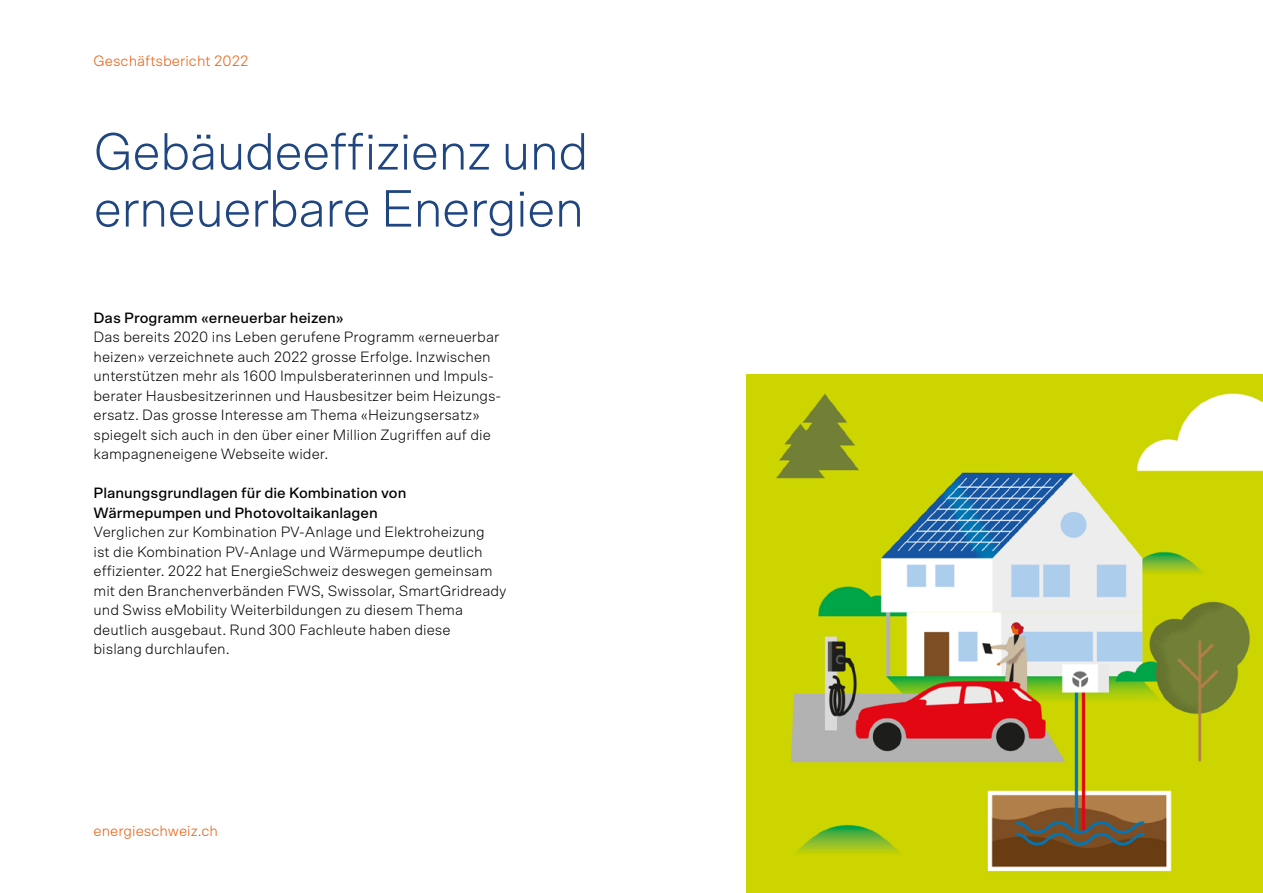
<style>
.page{position:relative;width:1263px;height:893px;background:#fff}
.page>*{position:absolute;margin:0;border:0;box-sizing:border-box;transform-origin:0 0}
.t1{font:300 52.5px/57px "Scto Grotesk A";letter-spacing:-.02em;color:#204682}
.t2{font:300 15px/19.5px "Scto Grotesk A";color:#000}
.t3{font:500 15px/19.5px "Scto Grotesk A";color:#000}
.t4{font:300 15px "Scto Grotesk A";color:#ea5b0b}
</style>
<div class="page">
<img style="left:746px;top:374px;width:516px;height:519px">
<p class="t4" style="left:94px;top:52px;width:156px">Geschäftsbericht 2022</p>
<h1 class="t1" style="left:94px;top:122px;width:497px">Gebäudeeffizienz und erneuerbare Energien</h1>
<p class="t3" style="left:94px;top:307px;width:252px">Das Programm «erneuerbar heizen»</p>
<p class="t2" style="left:94px;top:327px;width:407px">Das bereits 2020 ins Leben gerufene Programm «erneuerbar heizen» verzeichnete auch 2022 grosse Erfolge. Inzwischen unterstützen mehr als 1600 Impulsberaterinnen und Impuls&shy;berater Hausbesitzerinnen und Hausbesitzer beim Heizungs&shy;ersatz. Das grosse Interesse am Thema «Heizungsersatz» spiegelt sich auch in den über einer Million Zugriffen auf die kampagneneigene Webseite wider.</p>
<p class="t3" style="left:94px;top:483px;width:314px">Planungsgrundlagen für die Kombination von<br>Wärmepumpen und Photovoltaikanlagen</p>
<p class="t2" style="left:94px;top:522px;width:415px">Verglichen zur Kombination PV-Anlage und Elektroheizung<br>ist die Kombination PV-Anlage und Wärmepumpe deutlich effizienter. 2022 hat EnergieSchweiz deswegen gemeinsam mit den Branchenverbänden FWS, Swissolar, SmartGridready und Swiss eMobility Weiterbildungen zu diesem Thema deutlich ausgebaut. Rund 300 Fachleute haben diese<br>bislang durchlaufen.</p>
<p class="t4" style="left:94px;top:822px;width:126px">energieschweiz.ch</p>
</div>
